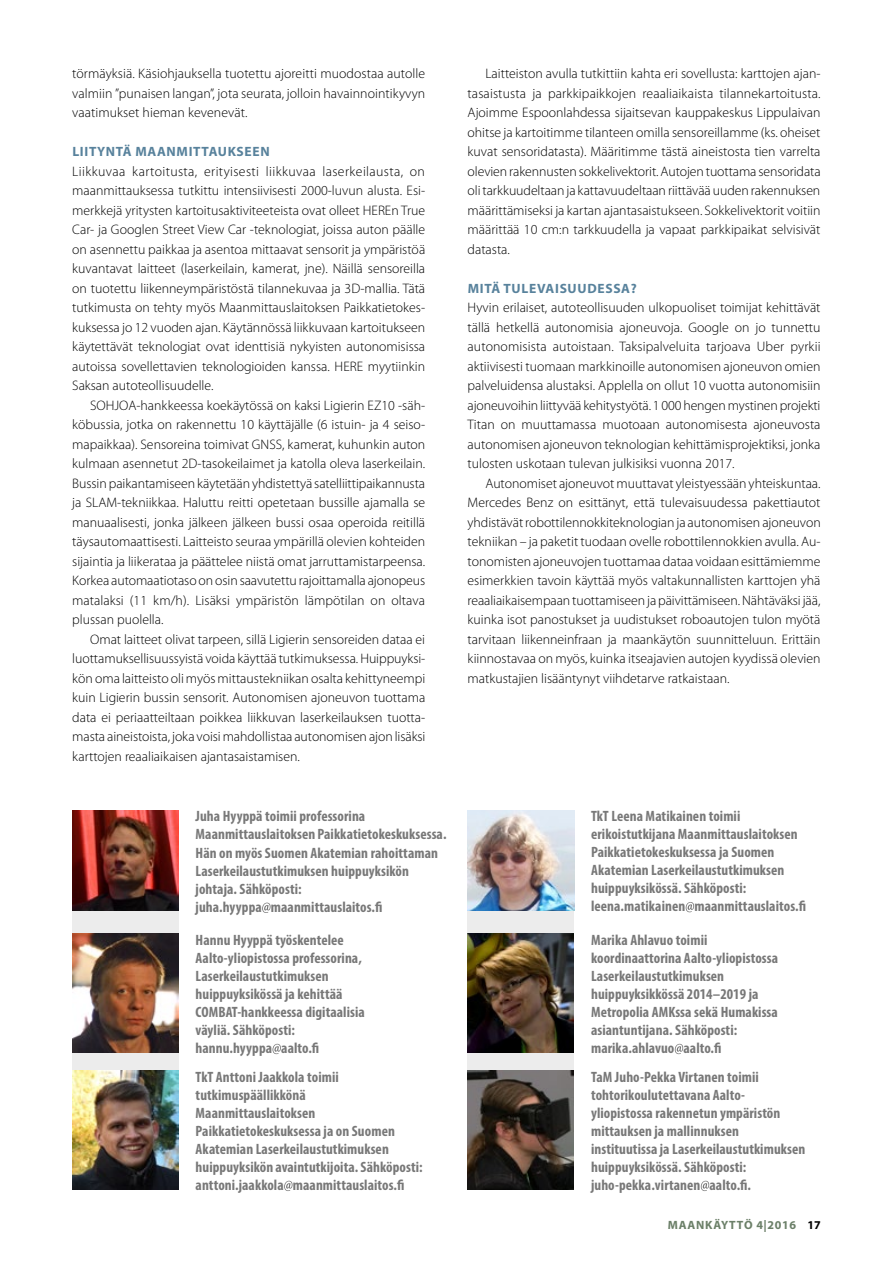
<style>
.page{position:relative;width:893px;height:1263px;background:#fff}
.page>*{position:absolute;margin:0;border:0;box-sizing:border-box;transform-origin:0 0}
.t1{font:700 condensed 15px/18px "Myriad Pro";letter-spacing:.005em;color:#787878}
.t2{font:300 13.8px/19.5px "Myriad Pro";color:#000;text-align:justify}
.t3{font:700 13.5px "Myriad Pro";letter-spacing:.05em;color:#58829c}
.t4{font:700 12px "Myriad Pro";letter-spacing:.065em;color:#6b7f68}
.s1{color:#000}
</style>
<div class="page">
<div style="left:468px;top:810px;width:106px;height:380px;background:#ececec"></div>
<div style="left:72px;top:810px;width:107px;height:380px;background:#ececec"></div>
<img style="left:72px;top:933px;width:107px;height:119px">
<img style="left:468px;top:1070px;width:106px;height:120px">
<svg style="left:686px;top:902px;width:8px;height:10px"></svg>
<img style="left:468px;top:933px;width:106px;height:119px">
<img style="left:72px;top:1070px;width:107px;height:120px">
<img style="left:72px;top:810px;width:107px;height:101px">
<img style="left:468px;top:810px;width:106px;height:101px">
<svg style="left:262px;top:903px;width:9px;height:10px"></svg>
<svg style="left:272px;top:1044px;width:9px;height:10px"></svg>
<svg style="left:284px;top:1181px;width:9px;height:10px"></svg>
<svg style="left:675px;top:1044px;width:8px;height:10px"></svg>
<svg style="left:701px;top:1181px;width:8px;height:10px"></svg>
<p class="t2" style="left:72px;top:64px;width:354px">törmäyksiä. Käsiohjauksella tuotettu ajoreitti muodostaa autolle valmiin ”punaisen langan”, jota seurata, jolloin havainnointikyvyn vaatimukset hieman kevenevät.</p>
<p class="t3" style="left:72px;top:143px;width:199px">LIITYNTÄ MAANMITTAUKSEEN</p>
<p class="t2" style="left:72px;top:162px;width:354px">Liikkuvaa kartoitusta, erityisesti liikkuvaa laserkeilausta, on maanmittauksessa tutkittu intensiivisesti 2000-luvun alusta. Esi&shy;merkkejä yritysten kartoitusaktiviteeteista ovat olleet HEREn True Car- ja Googlen Street View Car -teknologiat, joissa auton päälle on asennettu paikkaa ja asentoa mittaavat sensorit ja ympäristöä kuvantavat laitteet (laserkeilain, kamerat, jne). Näillä sensoreilla on tuotettu liikenneympäristöstä tilannekuvaa ja 3D-mallia. Tätä tutkimusta on tehty myös Maanmittauslaitoksen Paikkatietokes&shy;kuksessa jo 12 vuoden ajan. Käytännössä liikkuvaan kartoitukseen käytettävät teknologiat ovat identtisiä nykyisten autonomisissa autoissa sovellettavien teknologioiden kanssa. HERE myytiinkin Saksan autoteollisuudelle.</p>
<p class="t2" style="left:72px;top:396px;width:354px;text-indent:18px">SOHJOA-hankkeessa koekäytössä on kaksi Ligierin EZ10 -säh&shy;köbussia, jotka on rakennettu 10 käyttäjälle (6 istuin- ja 4 seiso&shy;mapaikkaa). Sensoreina toimivat GNSS, kamerat, kuhunkin auton kulmaan asennetut 2D-tasokeilaimet ja katolla oleva laserkeilain.<br>Bussin paikantamiseen käytetään yhdistettyä satelliittipaikannusta ja SLAM-tekniikkaa. Haluttu reitti opetetaan bussille ajamalla se manuaalisesti, jonka jälkeen jälkeen bussi osaa operoida reitillä täysautomaattisesti. Laitteisto seuraa ympärillä olevien kohteiden sijaintia ja liikerataa ja päättelee niistä omat jarruttamistarpeensa.<br>Korkea automaatiotaso on osin saavutettu rajoittamalla ajonopeus matalaksi (11 km/h). Lisäksi ympäristön lämpötilan on oltava plussan puolella.</p>
<p class="t2" style="left:72px;top:630px;width:355px;text-indent:18px">Omat laitteet olivat tarpeen, sillä Ligierin sensoreiden dataa ei luottamuksellisuussyistä voida käyttää tutkimuksessa. Huippuyksi&shy;kön oma laitteisto oli myös mittaustekniikan osalta kehittyneempi kuin Ligierin bussin sensorit. Autonomisen ajoneuvon tuottama data ei periaatteiltaan poikkea liikkuvan laserkeilauksen tuotta&shy;masta aineistoista, joka voisi mahdollistaa autonomisen ajon lisäksi karttojen reaaliaikaisen ajantasaistamisen.</p>
<p class="t1" style="left:196px;top:807px;width:252px">Juha Hyyppä toimii professorina Maanmittauslaitoksen Paikkatietokeskuksessa.<br>Hän on myös Suomen Akatemian rahoittaman Laserkeilaustutkimuksen huippuyksikön johtaja. Sähköposti:<br>juha.hyyppa maanmittauslaitos.fi</p>
<p class="t1" style="left:196px;top:930px;width:171px">Hannu Hyyppä työskentelee<br>Aalto-yliopistossa professorina,<br>Laserkeilaustutkimuksen huippuyksikössä ja kehittää<br>COMBAT-hankkeessa digitaalisia väyliä. Sähköposti: hannu.hyyppa aalto.fi</p>
<p class="t1" style="left:196px;top:1067px;width:229px">TkT Anttoni Jaakkola toimii tutkimuspäällikkönä Maanmittauslaitoksen Paikkatietokeskuksessa ja on Suomen Akatemian Laserkeilaustutkimuksen huippuyksikön avaintutkijoita. Sähköposti: anttoni.jaakkola maanmittauslaitos.fi</p>
<p class="t2" style="left:468px;top:64px;width:355px;text-indent:18px">Laitteiston avulla tutkittiin kahta eri sovellusta: karttojen ajan&shy;tasaistusta ja parkkipaikkojen reaaliaikaista tilannekartoitusta.<br>Ajoimme Espoonlahdessa sijaitsevan kauppakeskus Lippulaivan ohitse ja kartoitimme tilanteen omilla sensoreillamme (ks. oheiset kuvat sensoridatasta). Määritimme tästä aineistosta tien varrelta olevien rakennusten sokkelivektorit. Autojen tuottama sensoridata oli tarkkuudeltaan ja kattavuudeltaan riittävää uuden rakennuksen määrittämiseksi ja kartan ajantasaistukseen. Sokkelivektorit voitiin määrittää 10 cm:n tarkkuudella ja vapaat parkkipaikat selvisivät datasta.</p>
<p class="t3" style="left:468px;top:280px;width:170px">MITÄ TULEVAISUUDESSA?</p>
<p class="t2" style="left:468px;top:298px;width:355px">Hyvin erilaiset, autoteollisuuden ulkopuoliset toimijat kehittävät tällä hetkellä autonomisia ajoneuvoja. Google on jo tunnettu autonomisista autoistaan. Taksipalveluita tarjoava Uber pyrkii aktiivisesti tuomaan markkinoille autonomisen ajoneuvon omien palveluidensa alustaksi. Applella on ollut 10 vuotta autonomisiin ajoneuvoihin liittyvää kehitystyötä. 1 000 hengen mystinen projekti Titan on muuttamassa muotoaan autonomisesta ajoneuvosta autonomisen ajoneuvon teknologian kehittämisprojektiksi, jonka tulosten uskotaan tulevan julkisiksi vuonna 2017.</p>
<p class="t2" style="left:468px;top:474px;width:355px;text-indent:18px">Autonomiset ajoneuvot muuttavat yleistyessään yhteiskuntaa.<br>Mercedes Benz on esittänyt, että tulevaisuudessa pakettiautot yhdistävät robottilennokkiteknologian ja autonomisen ajoneuvon tekniikan – ja paketit tuodaan ovelle robottilennokkien avulla. Au&shy;tonomisten ajoneuvojen tuottamaa dataa voidaan esittämiemme esimerkkien tavoin käyttää myös valtakunnallisten karttojen yhä reaaliaikaisempaan tuottamiseen ja päivittämiseen. Nähtäväksi jää, kuinka isot panostukset ja uudistukset roboautojen tulon myötä tarvitaan liikenneinfraan ja maankäytön suunnitteluun. Erittäin kiinnostavaa on myös, kuinka itseajavien autojen kyydissä olevien matkustajien lisääntynyt viihdetarve ratkaistaan.</p>
<p class="t1" style="left:591px;top:806px;width:216px">TkT Leena Matikainen toimii erikoistutkijana Maanmittauslaitoksen Paikkatietokeskuksessa ja Suomen Akatemian Laserkeilaustutkimuksen huippuyksikössä. Sähköposti: leena.matikainen maanmittauslaitos.fi</p>
<p class="t1" style="left:591px;top:930px;width:189px">Marika Ahlavuo toimii koordinaattorina Aalto-yliopistossa<br>Laserkeilaustutkimuksen huippuyksikkössä 2014–2019 ja<br>Metropolia AMKssa sekä Humakissa asiantuntijana. Sähköposti: marika.ahlavuo aalto.fi</p>
<p class="t1" style="left:591px;top:1067px;width:216px">TaM Juho-Pekka Virtanen toimii tohtorikoulutettavana Aalto&shy;yliopistossa rakennetun ympäristön mittauksen ja mallinnuksen instituutissa ja Laserkeilaustutkimuksen huippuyksikössä. Sähköposti: juho-pekka.virtanen aalto.fi.</p>
<p class="t4" style="left:668px;top:1217px;width:154px">MAANKÄYTTÖ 4|2016 <span class="s1">17</span></p>
</div>
